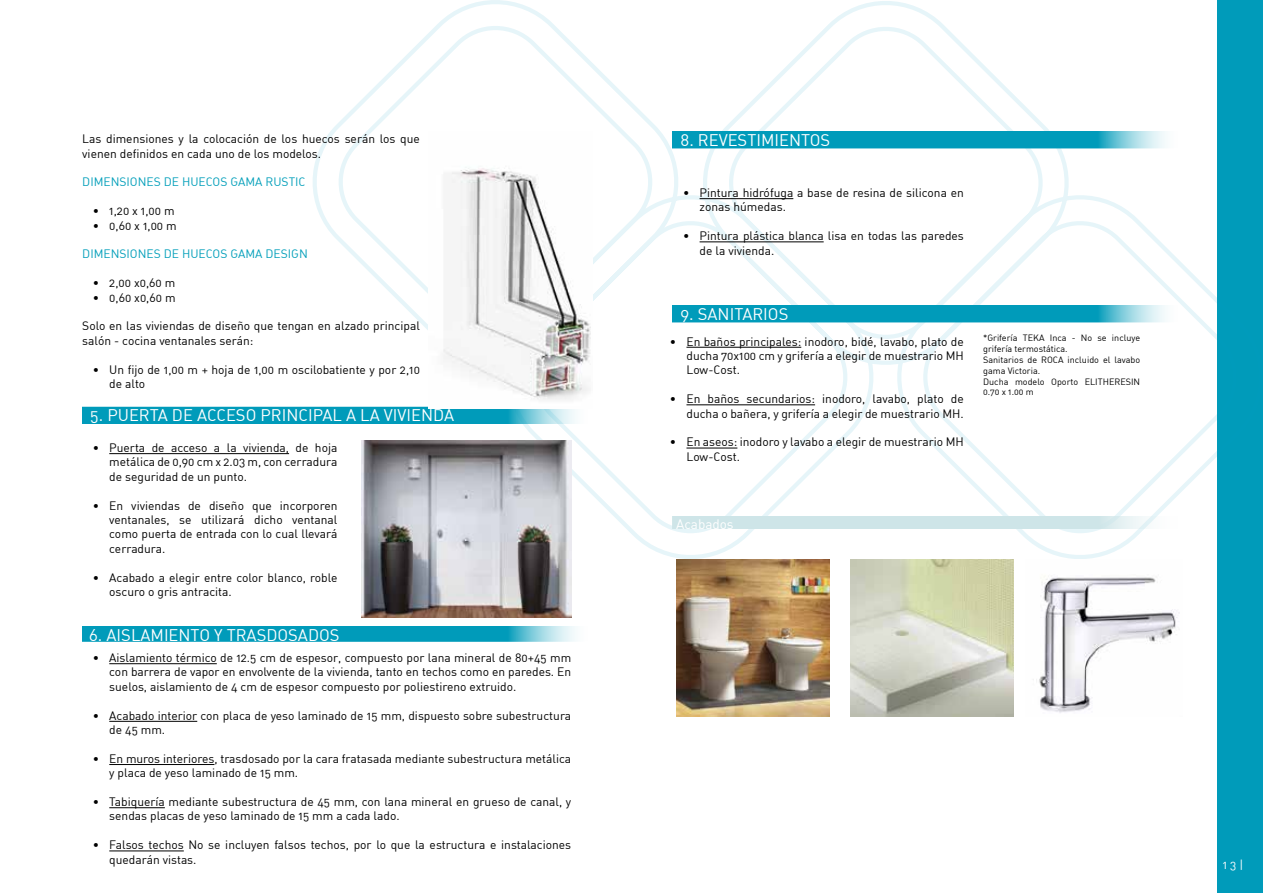
<style>
.page{position:relative;width:1263px;height:893px;background:#fff}
.page>*{position:absolute;margin:0;border:0;box-sizing:border-box;transform-origin:0 0}
.t1{font:16.5px "DIN Regular Alternate";color:#fff}
.t2{font:13.5px "DIN Regular Alternate";color:#fff}
.t3{font:12px/14.4px "DIN Regular Alternate";color:#000}
.t4{font:12px "DIN Regular Alternate";color:#039fba}
.t5{font:12px "DIN Regular Alternate";color:#fff}
.t6{font:9px/10.8px "DIN Regular Alternate";color:#000}
</style>
<div class="page">
<div style="left:1217px;top:0;width:46px;height:893px;background:#009bba"></div>
<svg style="left:311px;top:0;width:906px;height:561px"></svg>
<svg style="left:82px;top:407px;width:511px;height:17px;background:#1ea6c2"></svg>
<hr style="left:109px;top:453px;width:180px;height:1px;background:#000">
<hr style="left:109px;top:663px;width:108px;height:1px;background:#000">
<hr style="left:109px;top:721px;width:88px;height:1px;background:#000">
<hr style="left:109px;top:764px;width:105px;height:1px;background:#000">
<hr style="left:109px;top:807px;width:56px;height:1px;background:#000">
<hr style="left:109px;top:851px;width:75px;height:1px;background:#000">
<img style="left:428px;top:132px;width:165px;height:276px">
<svg style="left:82px;top:626px;width:493px;height:15px;background:#14a2bf"></svg>
<svg style="left:673px;top:131px;width:510px;height:17px;background:#1ca5c1"></svg>
<hr style="left:700px;top:198px;width:93px;height:1px;background:#000">
<hr style="left:700px;top:242px;width:124px;height:1px;background:#000">
<svg style="left:673px;top:305px;width:510px;height:17px;background:#1ca5c1"></svg>
<div style="left:673px;top:516px;width:510px;height:13px;background:#cee5e8"></div>
<hr style="left:686px;top:347px;width:115px;height:1px;background:#000">
<hr style="left:686px;top:404px;width:129px;height:1px;background:#000">
<hr style="left:686px;top:448px;width:51px;height:1px;background:#000">
<img style="left:1026px;top:560px;width:157px;height:153px">
<img style="left:676px;top:560px;width:153px;height:157px">
<img style="left:850px;top:560px;width:163px;height:157px">
<img style="left:361px;top:440px;width:210px;height:178px">
<p class="t3" style="left:82px;top:131px;width:339px">Las dimensiones y la colocación de los huecos serán los que vienen definidos en cada uno de los modelos.</p>
<p class="t4" style="left:82px;top:174px;width:225px">DIMENSIONES DE HUECOS GAMA RUSTIC</p>
<p class="t3" style="left:93px;top:203px;width:83px">• 1,20 x 1,00 m</p>
<p class="t3" style="left:93px;top:218px;width:85px">• 0,60 x 1,00 m</p>
<p class="t4" style="left:82px;top:246px;width:227px">DIMENSIONES DE HUECOS GAMA DESIGN</p>
<p class="t3" style="left:93px;top:275px;width:84px">• 2,00 x0,60 m</p>
<p class="t3" style="left:93px;top:290px;width:84px">• 0,60 x0,60 m</p>
<p class="t3" style="left:82px;top:319px;width:339px">Solo en las viviendas de diseño que tengan en alzado principal salón - cocina ventanales serán:</p>
<p class="t3" style="left:109px;top:362px;width:312px;text-indent:-17px">• Un fijo de 1,00 m + hoja de 1,00 m oscilobatiente y por 2,10 de alto</p>
<h1 class="t1" style="left:90px;top:405px;width:365px">5. PUERTA DE ACCESO PRINCIPAL A LA VIVIENDA</h1>
<p class="t3" style="left:109px;top:440px;width:230px;text-align:justify;text-indent:-17px">• Puerta de acceso a la vivienda, de hoja metálica de 0,90 cm x 2.03 m, con cerradura de seguridad de un punto.</p>
<p class="t3" style="left:109px;top:498px;width:230px;text-align:justify;text-indent:-17px">• En viviendas de diseño que incorporen ventanales, se utilizará dicho ventanal como puerta de entrada con lo cual llevará cerradura.</p>
<p class="t3" style="left:109px;top:570px;width:230px;text-indent:-17px">• Acabado a elegir entre color blanco, roble oscuro o gris antracita.</p>
<h1 class="t1" style="left:89px;top:625px;width:252px">6. AISLAMIENTO Y TRASDOSADOS</h1>
<p class="t3" style="left:109px;top:650px;width:463px;text-align:justify;text-indent:-17px">• Aislamiento térmico de 12.5 cm de espesor, compuesto por lana mineral de 80+45 mm con barrera de vapor en envolvente de la vivienda, tanto en techos como en paredes. En suelos, aislamiento de 4 cm de espesor compuesto por poliestireno extruido.</p>
<p class="t3" style="left:109px;top:708px;width:463px;text-indent:-17px">• Acabado interior con placa de yeso laminado de 15 mm, dispuesto sobre subestructura de 45 mm.</p>
<p class="t3" style="left:109px;top:751px;width:463px;text-indent:-17px">• En muros interiores, trasdosado por la cara fratasada mediante subestructura metálica y placa de yeso laminado de 15 mm.</p>
<p class="t3" style="left:109px;top:794px;width:463px;text-indent:-17px">• Tabiquería mediante subestructura de 45 mm, con lana mineral en grueso de canal, y sendas placas de yeso laminado de 15 mm a cada lado.</p>
<p class="t3" style="left:109px;top:837px;width:463px;text-indent:-17px">• Falsos techos No se incluyen falsos techos, por lo que la estructura e instalaciones quedarán vistas.</p>
<h1 class="t1" style="left:680px;top:129px;width:151px">8. REVESTIMIENTOS</h1>
<p class="t3" style="left:700px;top:185px;width:266px;text-indent:-16px">• Pintura hidrófuga a base de resina de silicona en zonas húmedas.</p>
<p class="t3" style="left:700px;top:228px;width:266px;text-indent:-16px">• Pintura plástica blanca lisa en todas las paredes de la vivienda.</p>
<h1 class="t1" style="left:680px;top:303px;width:109px">9. SANITARIOS</h1>
<p class="t3" style="left:686px;top:334px;width:279px;text-align:justify;text-indent:-16px">• En baños principales: inodoro, bidé, lavabo, plato de ducha 70x100 cm y grifería a elegir de muestrario MH Low-Cost.</p>
<p class="t3" style="left:670px;top:391px;width:295px;text-align:right">• En baños secundarios: inodoro, lavabo, plato de ducha o bañera, y grifería a elegir de muestrario MH.</p>
<p class="t3" style="left:686px;top:435px;width:279px;text-indent:-16px">• En aseos: inodoro y lavabo a elegir de muestrario MH<br>Low-Cost.</p>
<p class="t6" style="left:983px;top:333px;width:158px">*Grifería TEKA Inca - No se incluye grifería termostática.<br>Sanitarios de ROCA incluido el lavabo gama Victoria.<br>Ducha modelo Oporto ELITHERESIN<br>0.70 x 1.00 m</p>
<p class="t2" style="left:676px;top:515px;width:59px">Acabados</p>
<p class="t5" style="left:1223px;top:857px;width:22px">13|</p>
</div>
